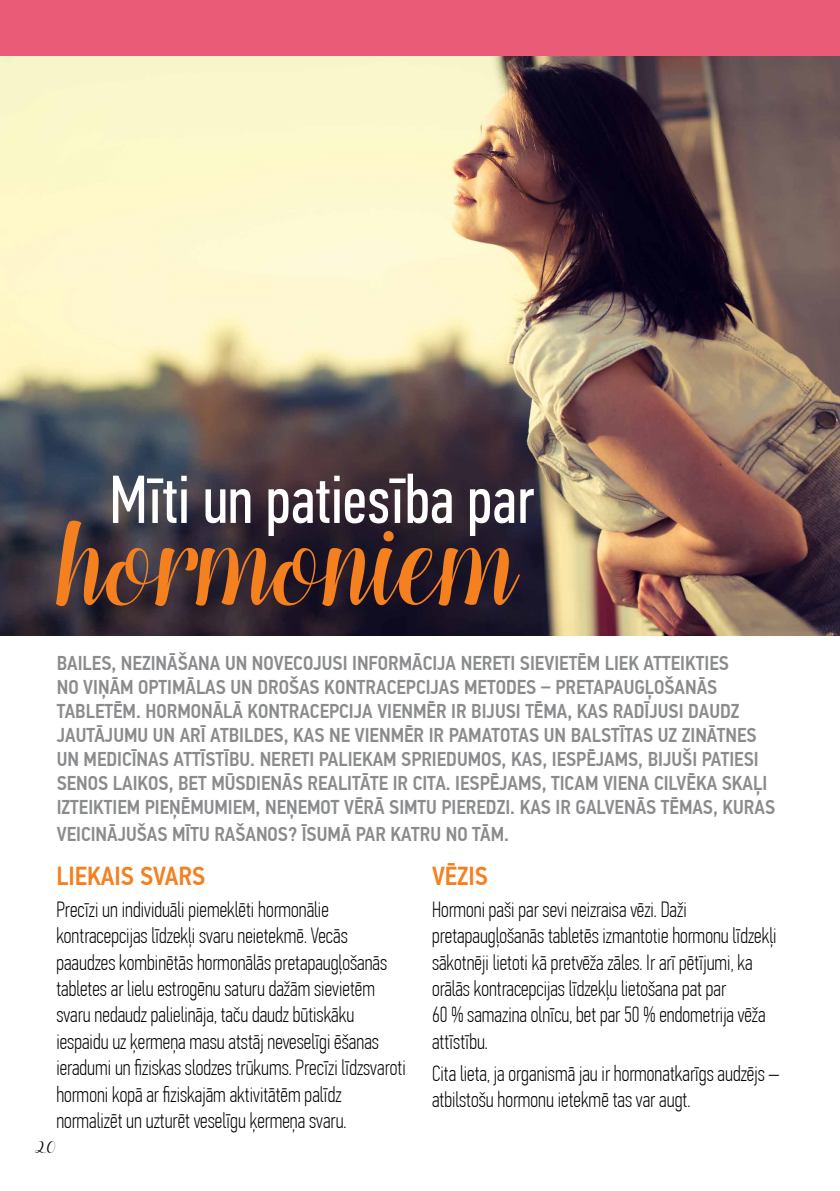
<style>
.page{position:relative;width:840px;height:1191px;background:#fff}
.page>*{position:absolute;margin:0;border:0;box-sizing:border-box;transform-origin:0 0}
.t1{font:148.4px "Hugsand Kissesxoxo Demo";color:#f58020}
.t2{font:67.8px "PF Din Text Comp Pro";color:#fff}
.t3{font:500 26px "PF Din Text Cond Pro";color:#f58020}
.t4{font:100 22px/26.4px "PF Din Text Comp Pro";color:#000}
.t5{font:500 20px/24px "PF Din Text Cond Pro";color:#8a8b8d}
.t6{font:18px "Hugsand Kissesxoxo Demo";color:#000}
</style>
<div class="page">
<div style="left:0;top:0;width:839px;height:58px;background:#ea5b78"></div>
<img style="left:0;top:57px;width:839px;height:579px">
<h2 class="t2" style="left:109px;top:472px;width:426px">Mīti un patiesība par</h2>
<h1 class="t1" style="left:59px;top:494px;width:460px">hormoniem</h1>
<p class="t5" style="left:57px;top:653px;width:719px">BAILES, NEZINĀŠANA UN NOVECOJUSI INFORMĀCIJA NERETI SIEVIETĒM LIEK ATTEIKTIES<br>NO VIŅĀM OPTIMĀLAS UN DROŠAS KONTRACEPCIJAS METODES – PRETAPAUGĻOŠANĀS TABLETĒM. HORMONĀLĀ KONTRACEPCIJA VIENMĒR IR BIJUSI TĒMA, KAS RADĪJUSI DAUDZ JAUTĀJUMU UN ARĪ ATBILDES, KAS NE VIENMĒR IR PAMATOTAS UN BALSTĪTAS UZ ZINĀTNES UN MEDICĪNAS ATTĪSTĪBU. NERETI PALIEKAM SPRIEDUMOS, KAS, IESPĒJAMS, BIJUŠI PATIESI SENOS LAIKOS, BET MŪSDIENĀS REALITĀTE IR CITA. IESPĒJAMS, TICAM VIENA CILVĒKA SKAĻI IZTEIKTIEM PIEŅĒMUMIEM, NEŅEMOT VĒRĀ SIMTU PIEREDZI. KAS IR GALVENĀS TĒMAS, KURAS</p>
<p class="t5" style="left:57px;top:823px;width:453px">VEICINĀJUŠAS MĪTU RAŠANOS? ĪSUMĀ PAR KATRU NO TĀM.</p>
<p class="t3" style="left:56px;top:865px;width:150px">LIEKAIS SVARS</p>
<p class="t4" style="left:56px;top:898px;width:351px">Precīzi un individuāli piemeklēti hormonālie kontracepcijas līdzekļi svaru neietekmē. Vecās paaudzes kombinētās hormonālās pretapaugļošanās tabletes ar lielu estrogēnu saturu dažām sievietēm svaru nedaudz palielināja, taču daudz būtiskāku iespaidu uz ķermeņa masu atstāj neveselīgi ēšanas ieradumi un fiziskas slodzes trūkums. Precīzi līdzsvaroti hormoni kopā ar fiziskajām aktivitātēm palīdz normalizēt un uzturēt veselīgu ķermeņa svaru.</p>
<p class="t3" style="left:432px;top:865px;width:57px">VĒZIS</p>
<p class="t4" style="left:432px;top:898px;width:346px">Hormoni paši par sevi neizraisa vēzi. Daži pretapaugļošanās tabletēs izmantotie hormonu līdzekļi sākotnēji lietoti kā pretvēža zāles. Ir arī pētījumi, ka orālās kontracepcijas līdzekļu lietošana pat par<br>60 % samazina olnīcu, bet par 50 % endometrija vēža attīstību.</p>
<p class="t4" style="left:432px;top:1062px;width:349px">Cita lieta, ja organismā jau ir hormonatkarīgs audzējs – atbilstošu hormonu ietekmē tas var augt.</p>
<p class="t6" style="left:35px;top:1140px;width:22px">20</p>
</div>
